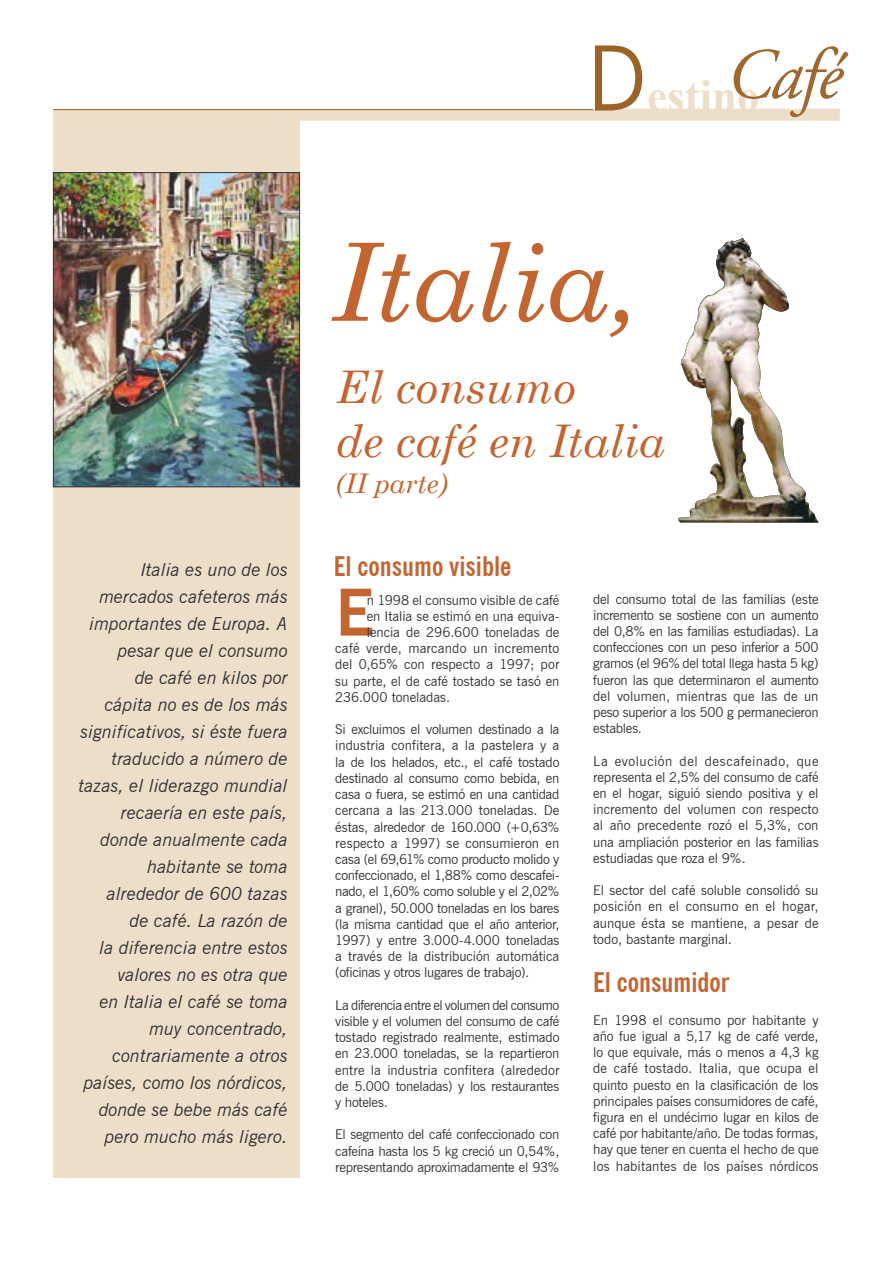
<style>
.page{position:relative;width:893px;height:1263px;background:#fff}
.page>*{position:absolute;margin:0;border:0;box-sizing:border-box;transform-origin:0 0}
.heading_7{font:italic 108px "Century Schoolbook";color:#c36531}
.Valores_predeterminados_de_PageMaker_-_2{font:italic 72px "Adobe Garamond";color:#a0672f}
.t1{font:700 64.5px "News Gothic BT";color:#c36531}
.t2{font:italic 45px "Century Schoolbook";color:#c36531}
.Valores_predeterminados_de_PageMaker_-_2-2{font:700 45px "Times New Roman";color:#eddec9}
.Subtitulo2{font:700 condensed 27px "News Gothic BT";color:#c36531}
.t3{font:italic 27px "Century Schoolbook";color:#c36531}
.Subtitulo{font:italic 18px/27px "News Gothic BT";color:#323235;text-align:right}
.t4{font:13.5px/16.2px "News Gothic BT";letter-spacing:-.005em;color:#323235;text-align:justify}
.t5{font:13.5px "News Gothic BT";letter-spacing:.015em;color:#323235}
.s1{font-family:"News Gothic BT";font-weight:400;font-size:90px;color:#9b6426}
</style>
<div class="page">
<div style="left:53px;top:121px;width:247px;height:1057px;background:#eddec9"></div>
<img style="left:55px;top:174px;width:243px;height:311px">
<div style="left:53px;top:172px;width:247px;height:315px;border:1px solid #323235"></div>
<div style="left:53px;top:109px;width:787px;height:12px;background:#eddec9"></div>
<hr style="left:53px;top:109px;width:540px;height:1px;background:#9b6426">
<img style="left:678px;top:238px;width:141px;height:284px">
<p class="Valores_predeterminados_de_PageMaker_-_2-2" style="left:586px;top:64px;width:175px"><span class="s1">D</span>estino</p>
<p class="Valores_predeterminados_de_PageMaker_-_2" style="left:726px;top:37px;width:117px">Café</p>
<p class="heading_7" style="left:331px;top:216px;width:309px">Italia,</p>
<p class="t2" style="left:336px;top:360px;width:241px">El consumo</p>
<p class="t2" style="left:336px;top:414px;width:331px">de café en Italia</p>
<p class="t3" style="left:336px;top:467px;width:113px">(II parte)</p>
<p class="Subtitulo" style="left:79px;top:556px;width:211px">Italia es uno de los mercados cafeteros más importantes de Europa. A pesar que el consumo<br>de café en kilos por<br>cápita no es de los más significativos, si éste fuera traducido a número de tazas, el liderazgo mundial recaería en este país, donde anualmente cada habitante se toma alrededor de 600 tazas<br>de café. La razón de<br>la diferencia entre estos valores no es otra que<br>en Italia el café se toma muy concentrado, contrariamente a otros países, como los nórdicos, donde se bebe más café pero mucho más ligero.</p>
<p class="Subtitulo2" style="left:334px;top:549px;width:179px">El consumo visible</p>
<p class="t1" style="left:335px;top:573px;width:40px">E</p>
<p class="t4" style="left:367px;top:592px;width:194px">n 1998 el consumo visible de café</p>
<p class="t4" style="left:367px;top:608px;width:194px">en Italia se estimó en una equiva-</p>
<p class="t4" style="left:367px;top:624px;width:194px">lencia de 296.600 toneladas de</p>
<p class="t5" style="left:335px;top:640px;width:226px">café verde, marcando un incremento</p>
<p class="t4" style="left:335px;top:656px;width:226px">del 0,65% con respecto a 1997; por</p>
<p class="t4" style="left:335px;top:673px;width:226px">su parte, el de café tostado se tasó en</p>
<p class="t4" style="left:335px;top:689px;width:116px">236.000 toneladas.</p>
<p class="t4" style="left:335px;top:721px;width:226px">Si excluimos el volumen destinado a la industria confitera, a la pastelera y a la de los helados, etc., el café tostado destinado al consumo como bebida, en casa o fuera, se estimó en una cantidad cercana a las 213.000 toneladas. De éstas, alrededor de 160.000 (+0,63% respecto a 1997) se consumieron en casa (el 69,61% como producto molido y confeccionado, el 1,88% como descafei&shy;nado, el 1,60% como soluble y el 2,02% a granel), 50.000 toneladas en los bares (la misma cantidad que el año anterior, 1997) y entre 3.000-4.000 toneladas a través de la distribución automática (oficinas y otros lugares de trabajo).</p>
<p class="t4" style="left:335px;top:997px;width:226px">La diferencia entre el volumen del consumo visible y el volumen del consumo de café tostado registrado realmente, estimado en 23.000 toneladas, se la repartieron entre la industria confitera (alrededor de 5.000 toneladas) y los restaurantes y hoteles.</p>
<p class="t4" style="left:335px;top:1126px;width:226px">El segmento del café confeccionado con cafeína hasta los 5 kg creció un 0,54%, representando aproximadamente el 93%</p>
<p class="t4" style="left:593px;top:591px;width:227px">del consumo total de las familias (este incremento se sostiene con un aumento del 0,8% en las familias estudiadas). La confecciones con un peso inferior a 500 gramos (el 96% del total llega hasta 5 kg) fueron las que determinaron el aumento del volumen, mientras que las de un peso superior a los 500 g permanecieron estables.</p>
<p class="t4" style="left:593px;top:753px;width:227px">La evolución del descafeinado, que representa el 2,5% del consumo de café en el hogar, siguió siendo positiva y el incremento del volumen con respecto al año precedente rozó el 5,3%, con una ampliación posterior en las familias estudiadas que roza el 9%.</p>
<p class="t4" style="left:593px;top:882px;width:227px">El sector del café soluble consolidó su posición en el consumo en el hogar, aunque ésta se mantiene, a pesar de todo, bastante marginal.</p>
<p class="Subtitulo2" style="left:593px;top:966px;width:138px">El consumidor</p>
<p class="t4" style="left:593px;top:1012px;width:227px">En 1998 el consumo por habitante y año fue igual a 5,17 kg de café verde, lo que equivale, más o menos a 4,3 kg de café tostado. Italia, que ocupa el quinto puesto en la clasificación de los principales países consumidores de café, figura en el undécimo lugar en kilos de café por habitante/año. De todas formas, hay que tener en cuenta el hecho de que los habitantes de los países nórdicos</p>
</div>
